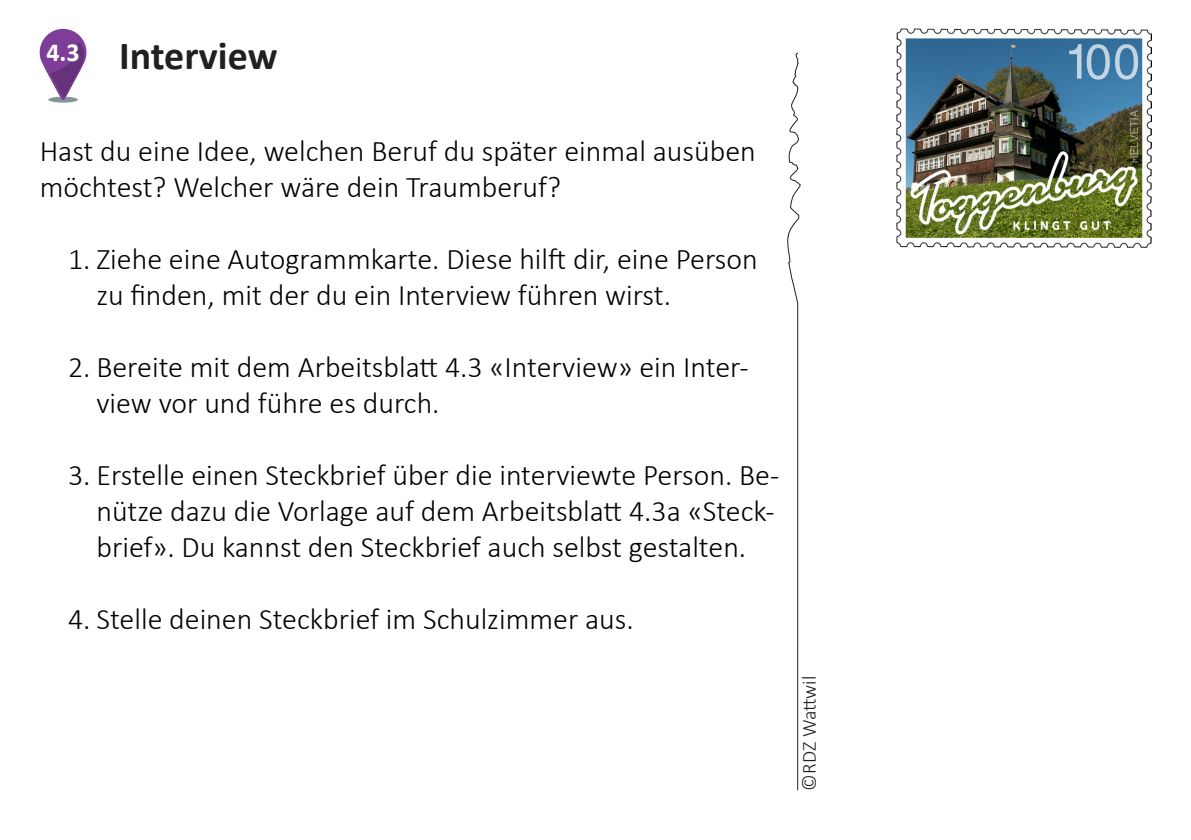
<style>
.page{position:relative;width:1191px;height:840px;background:#fff}
.page>*{position:absolute;margin:0;border:0;box-sizing:border-box;transform-origin:0 0}
.t1{font:700 40px "Calibri";color:#231f20}
.t2{font:300 30px/36px "Calibri";color:#050003}
.t3{font:700 26px "Calibri";color:#fff}
.t4{font:300 20px "Calibri";letter-spacing:-.005em;color:#231f20}
</style>
<div class="page">
<svg style="left:40px;top:29px;width:46px;height:74px"></svg>
<svg style="left:787px;top:52px;width:14px;height:738px"></svg>
<img style="left:896px;top:29px;width:255px;height:218px">
<p class="t3" style="left:46px;top:33px;width:35px">4.3</p>
<p class="t1" style="left:119px;top:27px;width:160px">Interview</p>
<p class="t2" style="left:40px;top:132px;width:717px">Hast du eine Idee, welchen Beruf du später einmal ausüben möchtest? Welcher wäre dein Traumberuf?</p>
<p class="t2" style="left:96px;top:240px;width:663px;text-indent:-28px">1. Ziehe eine Autogrammkarte. Diese hilft dir, eine Person zu finden, mit der du ein Interview führen wirst.</p>
<p class="t2" style="left:96px;top:348px;width:654px;text-indent:-28px">2. Bereite mit dem Arbeitsblatt 4.3 «Interview» ein Inter&shy;view vor und führe es durch.</p>
<p class="t2" style="left:96px;top:456px;width:684px;text-indent:-28px">3. Erstelle einen Steckbrief über die interviewte Person. Be&shy;nütze dazu die Vorlage auf dem Arbeitsblatt 4.3a «Steck&shy;brief». Du kannst den Steckbrief auch selbst gestalten.</p>
<p class="t2" style="left:68px;top:600px;width:567px">4. Stelle deinen Steckbrief im Schulzimmer aus.</p>
<p class="t4" style="left:796px;top:790px;width:116px;rotate:-90deg">©RDZ Wattwil</p>
</div>
